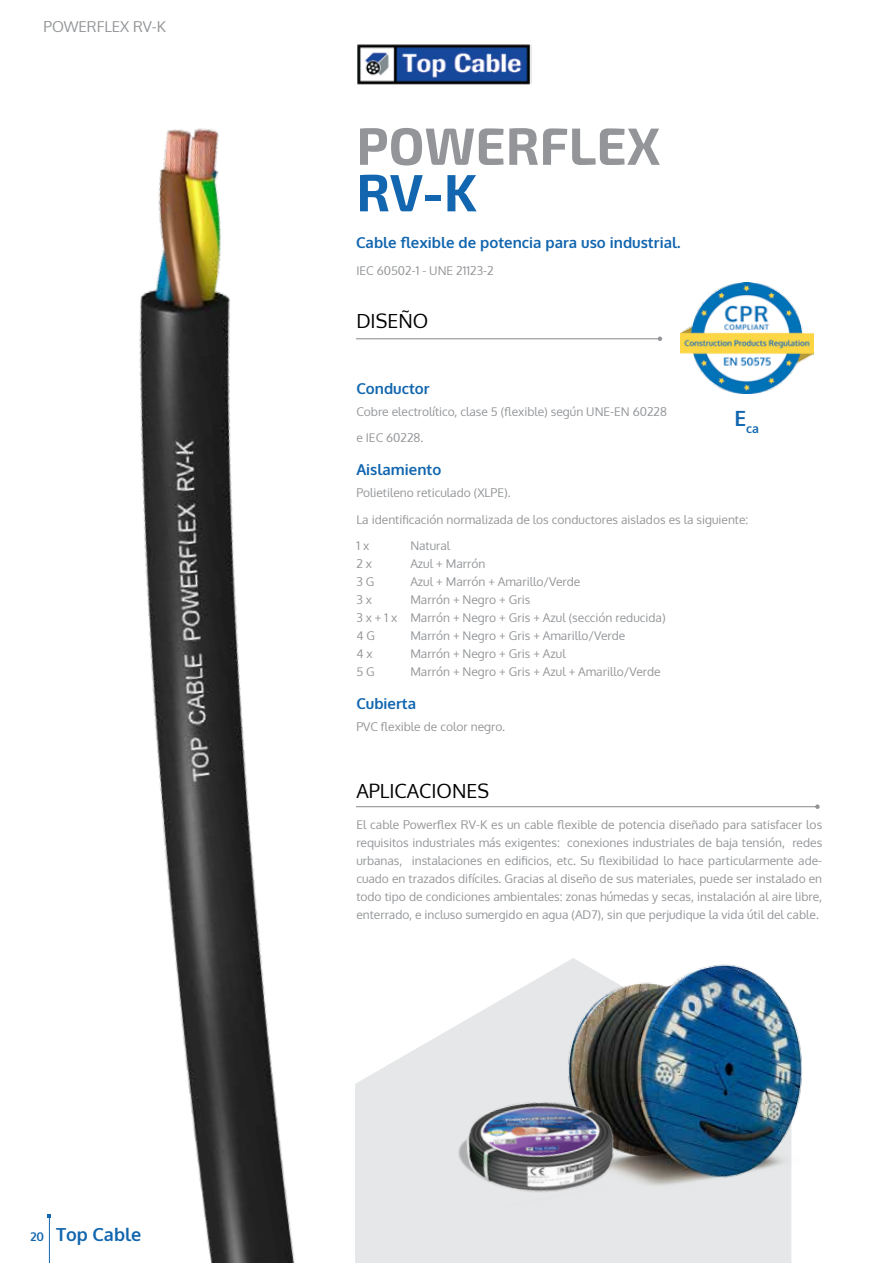
<style>
.page{position:relative;width:893px;height:1263px;background:#fff}
.page>*{position:absolute;margin:0;border:0;box-sizing:border-box;transform-origin:0 0}
.t1{font:700 52.5px "Exo 2";color:#939598}
.t2{font:700 52.5px "Exo 2";color:#1266af}
.t3{font:19.5px "Oxygen";color:#000}
.t4{font:700 18px "Oxygen";color:#1266af}
.t5{font:700 15px "Oxygen";color:#1266af}
.t6{font:15px "Oxygen";color:#939598}
.t7{font:700 12.3px "Oxygen";color:#1266af}
.t8{font:12px/18px "Oxygen";color:#939598}
.s1{font-size:12px}
</style>
<div class="page">
<svg style="left:355px;top:958px;width:436px;height:305px;fill:#e6e7e8"></svg>
<img style="left:357px;top:44px;width:175px;height:41px">
<hr style="left:49px;top:1216px;width:1px;height:47px;background:#1266af">
<img style="left:139px;top:128px;width:156px;height:1135px">
<hr style="left:356px;top:806px;width:461px;height:1px;background:#939598">
<svg style="left:815px;top:804px;width:5px;height:5px"></svg>
<hr style="left:356px;top:338px;width:304px;height:1px;background:#939598">
<svg style="left:658px;top:336px;width:4px;height:5px"></svg>
<img style="left:680px;top:283px;width:133px;height:110px">
<img style="left:547px;top:959px;width:255px;height:235px">
<img style="left:417px;top:1074px;width:220px;height:157px">
<p class="t6" style="left:44px;top:16px;width:124px">POWERFLEX RV-K</p>
<h3 class="t4" style="left:30px;top:1223px;width:112px"><span class="s1">20</span> Top Cable</h3>
<h1 class="t1" style="left:356px;top:112px;width:306px">POWERFLEX</h1>
<h1 class="t2" style="left:356px;top:158px;width:122px">RV-K</h1>
<p class="t5" style="left:356px;top:232px;width:326px">Cable flexible de potencia para uso industrial.</p>
<p class="t8" style="left:356px;top:262px;width:139px">IEC 60502-1 - UNE 21123-2</p>
<h2 class="t3" style="left:356px;top:308px;width:73px">DISEÑO</h2>
<p class="t5" style="left:356px;top:378px;width:75px">Conductor</p>
<p class="t8" style="left:356px;top:402px;width:312px">Cobre electrolítico, clase 5 (flexible) según UNE-EN 60228</p>
<p class="t8" style="left:356px;top:429px;width:69px">e IEC 60228.</p>
<p class="t5" style="left:356px;top:460px;width:87px">Aislamiento</p>
<p class="t8" style="left:356px;top:484px;width:156px">Polietileno reticulado (XLPE).</p>
<p class="t8" style="left:356px;top:510px;width:394px">La identificación normalizada de los conductores aislados es la siguiente:</p>
<p class="t8" style="left:356px;top:537px;width:14px">1 x</p>
<p class="t8" style="left:410px;top:537px;width:41px">Natural</p>
<p class="t8" style="left:356px;top:555px;width:17px">2 x</p>
<p class="t8" style="left:410px;top:555px;width:77px">Azul + Marrón</p>
<p class="t8" style="left:356px;top:573px;width:20px">3 G</p>
<p class="t8" style="left:410px;top:573px;width:172px">Azul + Marrón + Amarillo/Verde</p>
<p class="t8" style="left:356px;top:591px;width:17px">3 x</p>
<p class="t7" style="left:734px;top:420px;width:26px"><sup>E</sup>ca</p>
<p class="t8" style="left:356px;top:591px;width:311px;text-indent:54px">Marrón + Negro + Gris<br>3 x + 1 x Marrón + Negro + Gris + Azul (sección reducida)<br>4 G</p>
<p class="t8" style="left:410px;top:627px;width:217px">Marrón + Negro + Gris + Amarillo/Verde</p>
<p class="t8" style="left:356px;top:645px;width:18px">4 x</p>
<p class="t8" style="left:410px;top:645px;width:157px">Marrón + Negro + Gris + Azul</p>
<p class="t8" style="left:356px;top:663px;width:20px">5 G</p>
<p class="t8" style="left:410px;top:663px;width:252px">Marrón + Negro + Gris + Azul + Amarillo/Verde</p>
<p class="t5" style="left:356px;top:694px;width:61px">Cubierta</p>
<p class="t8" style="left:356px;top:718px;width:150px">PVC flexible de color negro.</p>
<h2 class="t3" style="left:356px;top:778px;width:134px">APLICACIONES</h2>
<p class="t8" style="left:356px;top:815px;width:467px;text-align:justify">El cable Powerflex RV-K es un cable flexible de potencia diseñado para satisfacer los requisitos industriales más exigentes: conexiones industriales de baja tensión, redes urbanas, instalaciones en edificios, etc. Su flexibilidad lo hace particularmente ade&shy;cuado en trazados difíciles. Gracias al diseño de sus materiales, puede ser instalado en todo tipo de condiciones ambientales: zonas húmedas y secas, instalación al aire libre, enterrado, e incluso sumergido en agua (AD7), sin que perjudique la vida útil del cable.</p>
</div>
